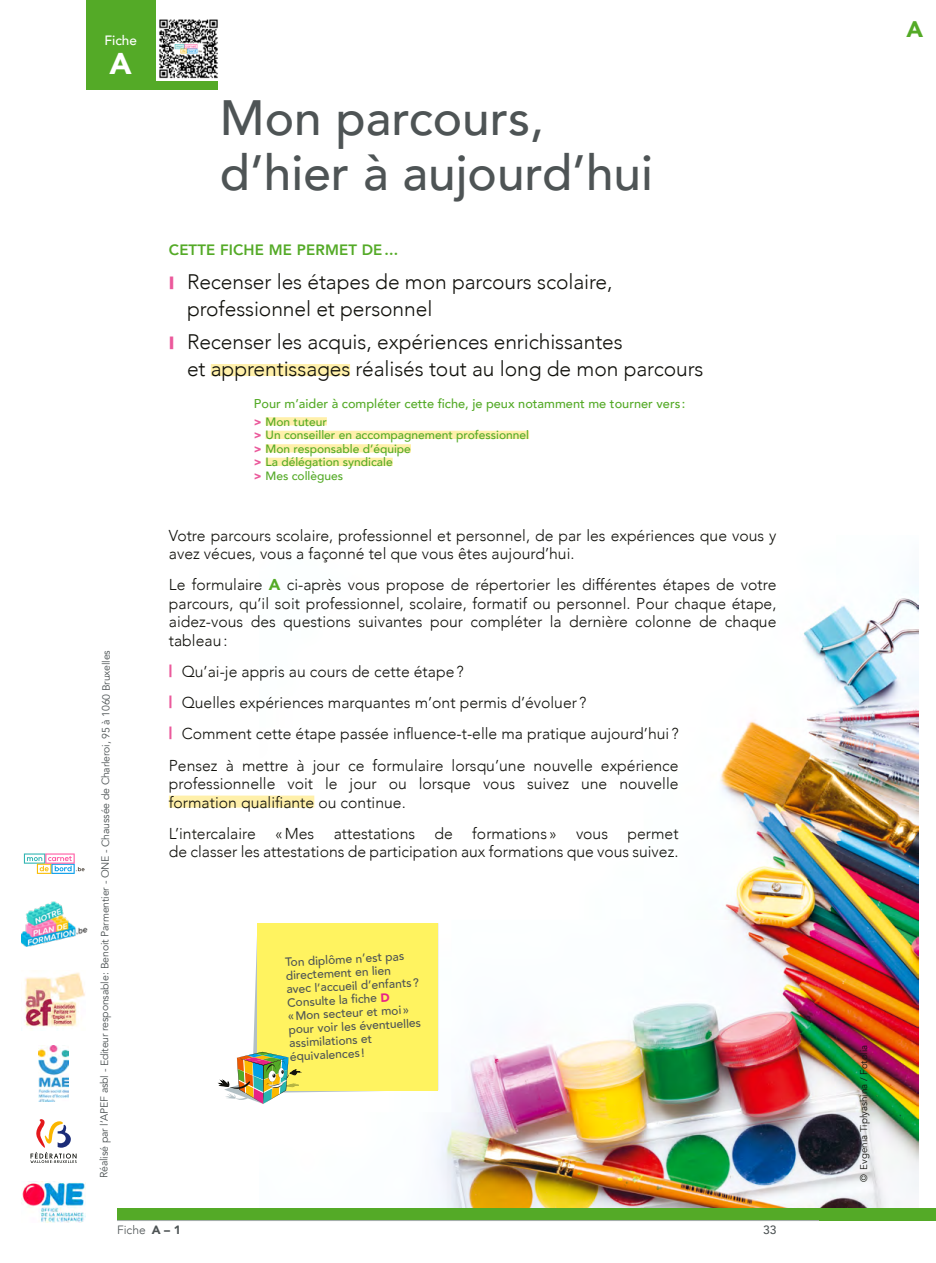
<style>
.page{position:relative;width:936px;height:1263px;background:#fff}
.page>*{position:absolute;margin:0;border:0;box-sizing:border-box;transform-origin:0 0}
.Titre_Fiche{font:500 49.5px/55.5px "Avenir";color:#4e5455}
.Pour_bloc_fiche_A{font:900 30px "Avenir";color:#fff}
.body{font:900 22.5px "Avenir";color:#54aa27}
.t1{font:300 21px/27px "Avenir";letter-spacing:-.005em;color:#12120d}
.body-2{font:300 15.75px/18.5px "Avenir";color:#12120d}
.Chapeau_fiche{font:800 15px "Avenir";letter-spacing:.01em;color:#54aa27}
.Pour_bloc_fiche{font:500 13.5px "Avenir";color:#fff}
.Petit_encadré1{font:500 12.75px "Avenir";color:#54aa27}
.Ariane{font:500 12px/13.5px "Avenir";color:#4e5455}
.t2{font:500 12px "Avenir";color:#54aa27}
.body-3{font:300 12px "Avenir";color:#4e5455}
.note_de_bas_de_page{font:10.5px "Avenir";letter-spacing:-.02em;color:#4e5455}
.t3{font:9.75px "Avenir";color:#12120d}
.s1{font-weight:900;font-size:12.6px;color:#eb599b}
.s2{font-weight:900;color:#eb599b}
.s3{font-weight:900;color:#54aa27}
.s4{font-weight:900;color:#e82287}
.s5{font-weight:900}
</style>
<div class="page">
<img style="left:260px;top:585px;width:658px;height:623px">
<div style="left:117px;top:1208px;width:818px;height:12px;background:#54aa27"></div>
<img style="left:21px;top:972px;width:64px;height:58px">
<svg style="left:24px;top:853px;width:61px;height:21px"></svg>
<img style="left:39px;top:1045px;width:30px;height:56px">
<img style="left:21px;top:1181px;width:65px;height:41px">
<svg style="left:30px;top:1119px;width:47px;height:44px"></svg>
<img style="left:21px;top:901px;width:66px;height:46px">
<div style="left:211px;top:364px;width:139px;height:12px;background:#fff0aa"></div>
<div style="left:265px;top:417px;width:62px;height:8px;background:#fff0aa"></div>
<div style="left:265px;top:431px;width:264px;height:8px;background:#fff0aa"></div>
<div style="left:265px;top:444px;width:146px;height:8px;background:#fff0aa"></div>
<div style="left:265px;top:458px;width:128px;height:8px;background:#fff0aa"></div>
<div style="left:169px;top:795px;width:145px;height:12px;background:#fff0aa"></div>
<div style="left:86px;top:0;width:69px;height:89px;background:#54aa27"></div>
<img style="left:159px;top:19px;width:59px;height:60px">
<div style="left:152px;top:81px;width:66px;height:8px;background:#54aa27"></div>
<svg style="left:219px;top:923px;width:219px;height:181px"></svg>
<hr style="left:117px;top:1220px;width:702px;height:1px;background:#aab0b3">
<p class="Pour_bloc_fiche" style="left:104px;top:29px;width:34px">Fiche</p>
<p class="Pour_bloc_fiche_A" style="left:109px;top:38px;width:24px">A</p>
<p class="Pour_bloc_fiche" style="left:107px;top:29px;width:29px">type</p>
<h2 class="Pour_bloc_fiche_A" style="left:110px;top:38px;width:23px">X</h2>
<p class="note_de_bas_de_page" style="left:99px;top:1178px;width:529px;rotate:-90deg">Réalisé par l’APEF asbl - Editeur responsable: Benoit Parmentier - ONE - Chaussée de Charleroi, 95 à 1060 Bruxelles</p>
<p class="Titre_Fiche" style="left:220px;top:87px;width:434px">Mon parcours, d’hier à aujourd’hui</p>
<p class="Chapeau_fiche" style="left:169px;top:238px;width:231px">CETTE FICHE ME PERMET DE...</p>
<p class="t1" style="left:187px;top:268px;width:427px;text-indent:-18px"><span class="s1">|</span> Recenser les étapes de mon parcours scolaire, professionnel et personnel</p>
<p class="t1" style="left:187px;top:328px;width:518px;text-indent:-18px"><span class="s1">|</span> Recenser les acquis, expériences enrichissantes<br>et apprentissages réalisés tout au long de mon parcours</p>
<p class="Petit_encadré1" style="left:254px;top:393px;width:433px">Pour m’aider à compléter cette fiche, je peux notamment me tourner vers :</p>
<p class="t2" style="left:254px;top:411px;width:74px"><span class="s2">&gt;</span> Mon tuteur</p>
<p class="t2" style="left:254px;top:425px;width:276px"><span class="s2">&gt;</span> Un conseiller en accompagnement professionnel</p>
<p class="t2" style="left:254px;top:438px;width:158px"><span class="s2">&gt;</span> Mon responsable d’équipe</p>
<p class="t2" style="left:254px;top:452px;width:140px"><span class="s2">&gt;</span> La délégation syndicale</p>
<p class="t2" style="left:254px;top:465px;width:91px"><span class="s2">&gt;</span> Mes collègues</p>
<p class="body-2" style="left:169px;top:526px;width:609px">Votre parcours scolaire, professionnel et personnel, de par les expériences que vous y avez vécues, vous a façonné tel que vous êtes aujourd’hui.</p>
<p class="body-2" style="left:169px;top:576px;width:609px;text-align:justify">Le formulaire <span class="s3">A</span> ci-après vous propose de répertorier les différentes étapes de votre parcours, qu’il soit professionnel, scolaire, formatif ou personnel. Pour chaque étape, aidez-vous des questions suivantes pour compléter la dernière colonne de chaque tableau:</p>
<p class="body-2" style="left:169px;top:662px;width:296px"><sup>|</sup> Qu’ai-je appris au cours de cette étape?</p>
<p class="body-2" style="left:169px;top:694px;width:419px"><sup>|</sup> Quelles expériences marquantes m’ont permis d’évoluer ?</p>
<p class="body-2" style="left:169px;top:725px;width:511px"><sup>|</sup> Comment cette étape passée influence-t-elle ma pratique aujourd’hui ?</p>
<p class="body-2" style="left:169px;top:756px;width:511px;text-align:justify">Pensez à mettre à jour ce formulaire lorsqu’une nouvelle expérience professionnelle voit le jour ou lorsque vous suivez une nouvelle formation qualifiante ou continue.</p>
<p class="body-2" style="left:169px;top:824px;width:511px">L’intercalaire «Mes attestations de formations » vous permet de classer les attestations de participation aux formations que vous suivez.</p>
<p class="Ariane" style="left:285px;top:955px;width:134px;rotate:-3deg">Ton diplôme n’est pas directement en lien avec l’accueil d’enfants ?<br>Consulte la fi che <span class="s4">D </span>«Mon secteur et moi » pour voir les éventuelles assimilations et équivalences !</p>
<p class="body-3" style="left:117px;top:1223px;width:65px">Fiche <span class="s5">A – 1</span></p>
<p class="Ariane" style="left:763px;top:1222px;width:15px">33</p>
<p class="body" style="left:906px;top:10px;width:18px">A</p>
<p class="t3" style="left:857px;top:1182px;width:139px;rotate:-90deg">© Evgenia Tiplyashina / Fotolia</p>
</div>
